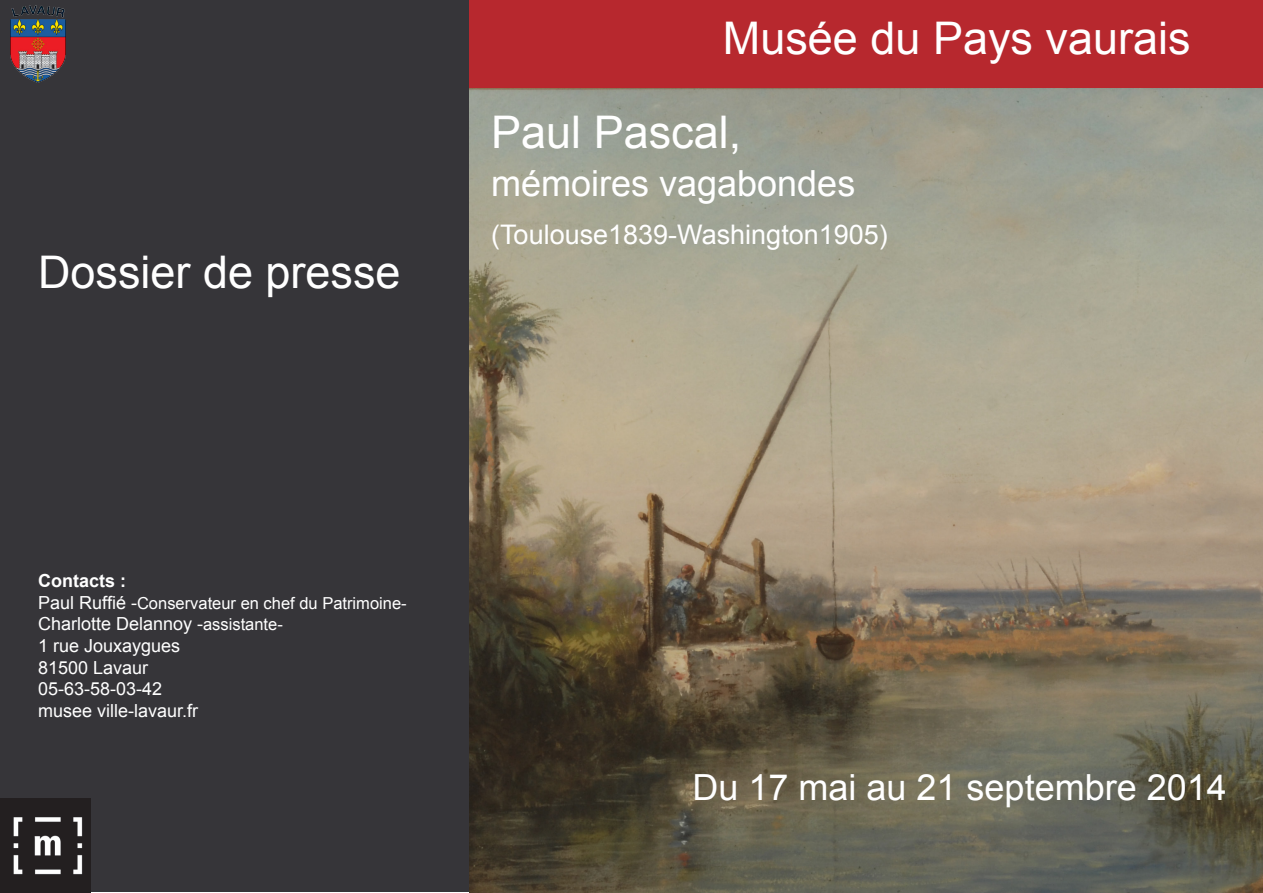
<style>
.page{position:relative;width:1263px;height:893px;background:#fff}
.page>*{position:absolute;margin:0;border:0;box-sizing:border-box;transform-origin:0 0}
.t1{font:45px "Arial";color:#fff}
.t2{font:36px "Arial";color:#fff}
.t3{font:27px "Arial";color:#fff}
.t4{font:18px "Arial";color:#fff}
.t5{font:700 18px "Arial";color:#fff}
.t6{font:16.5px "Arial";color:#fff}
.s1{font-size:18px}
.s2{font-size:16.5px}
</style>
<div class="page">
<div style="left:1px;top:1px;width:469px;height:891px;background:#363539"></div>
<img style="left:0;top:798px;width:91px;height:95px">
<img style="left:470px;top:88px;width:793px;height:804px">
<div style="left:470px;top:0;width:793px;height:87px;background:#b7282e"></div>
<img style="left:11px;top:5px;width:54px;height:78px">
<p class="t1" style="left:38px;top:243px;width:364px">Dossier de presse</p>
<p class="t1" style="left:723px;top:9px;width:469px">Musée du Pays vaurais</p>
<p class="t1" style="left:491px;top:102px;width:252px">Paul Pascal,</p>
<p class="t2" style="left:491px;top:159px;width:366px">mémoires vagabondes</p>
<p class="t3" style="left:491px;top:216px;width:398px">(Toulouse1839-Washington1905)</p>
<p class="t5" style="left:38px;top:569px;width:90px">Contacts :</p>
<p class="t6" style="left:38px;top:592px;width:370px"><span class="s1">Paul Ruffié -</span>Conservateur en chef du Patrimoine-</p>
<p class="t4" style="left:38px;top:612px;width:246px">Charlotte Delannoy -<span class="s2">assistante-</span></p>
<p class="t4" style="left:38px;top:634px;width:144px">1 rue Jouxaygues</p>
<p class="t4" style="left:38px;top:655px;width:112px">81500 Lavaur</p>
<p class="t4" style="left:38px;top:677px;width:126px">05-63-58-03-42</p>
<p class="t4" style="left:38px;top:699px;width:162px">musee ville-lavaur.fr</p>
<p class="t2" style="left:692px;top:764px;width:536px">Du 17 mai au 21 septembre 2014</p>
</div>
